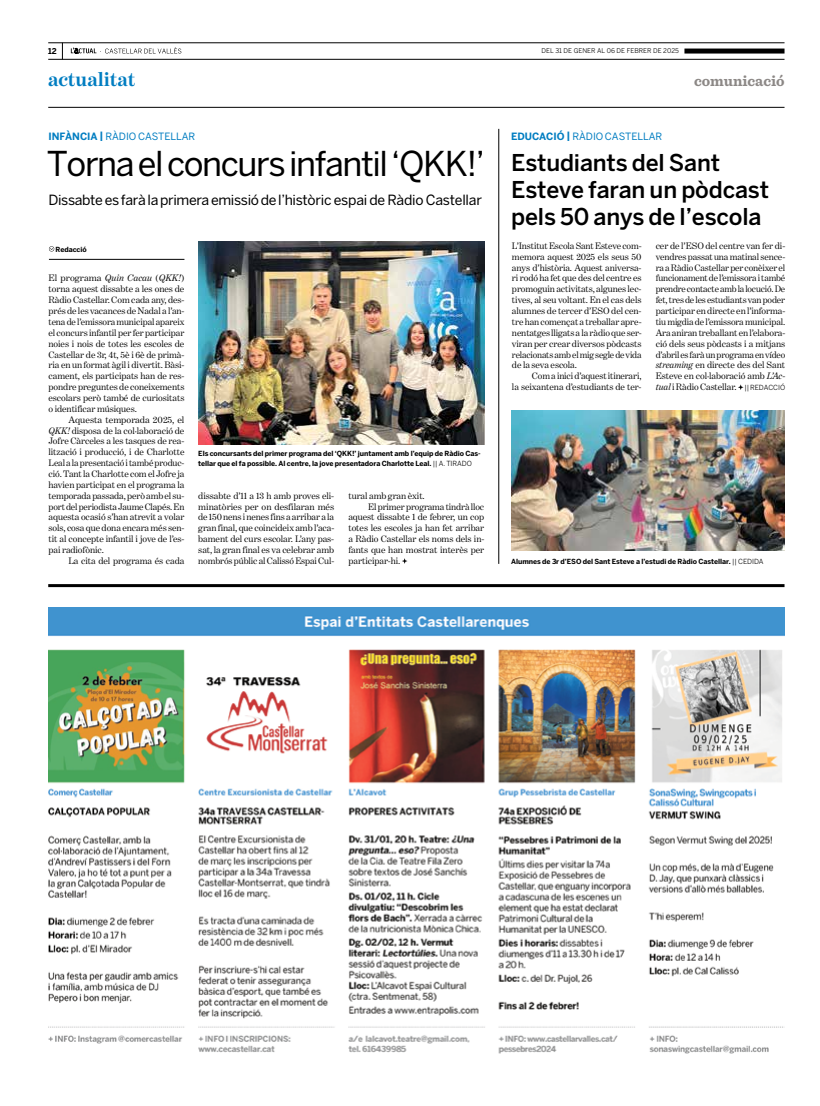
<style>
.page{position:relative;width:820px;height:1106px;background:#fff}
.page>*{position:absolute;margin:0;border:0;box-sizing:border-box;transform-origin:0 0}
.t1{font:34px "Benton Sans";letter-spacing:-.04em;color:#000}
.t2{font:500 23px/27px "Benton Sans";letter-spacing:-.005em;color:#000}
.t3{font:700 20px "Benton Modern One";letter-spacing:-.005em;color:#007dc1}
.t4{font:700 15px "Sentinel";letter-spacing:-.005em;color:#8c8886}
.t5{font:14px "Benton Sans";letter-spacing:-.025em;color:#000}
.t6{font:10px "Benton Sans";letter-spacing:-.005em;color:#007dc1}
.t7{font:9.5px/10.9px "Benton Modern One";letter-spacing:-.005em;color:#000;text-align:justify}
.t8{font:700 8px "Benton Sans";color:#000}
.t9{font:700 7px/10.5px "Benton Sans";letter-spacing:-.01em;color:#000}
.t10{font:6.5px "Benton Sans";letter-spacing:.005em;color:#000}
.s1{font-weight:700}
.s2{font-style:italic}
.s3{font-weight:400}
.s4{font-family:"Benton Sans";font-size:7px}
</style>
<div class="page">
<svg style="left:62px;top:44px;width:1px;height:15px"></svg>
<hr style="left:48px;top:107px;width:736px;height:1px;background:#000">
<hr style="left:48px;top:43px;width:736px;height:1px;background:#000">
<hr style="left:48px;top:59px;width:736px;height:1px;background:#000">
<div style="left:684px;top:49px;width:100px;height:5px;background:#000"></div>
<svg style="left:71px;top:47px;width:110px;height:7px"></svg>
<hr style="left:48px;top:584px;width:736px;height:3px;background:#000">
<img style="left:198px;top:241px;width:286px;height:203px">
<svg style="left:49px;top:246px;width:5px;height:5px"></svg>
<hr style="left:49px;top:259px;width:135px;height:1px;background:#000">
<svg style="left:402px;top:558px;width:5px;height:6px"></svg>
<hr style="left:498px;top:129px;width:1px;height:435px;background:#000">
<svg style="left:738px;top:384px;width:5px;height:6px"></svg>
<img style="left:511px;top:410px;width:273px;height:140px">
<img style="left:48px;top:607px;width:736px;height:447px">
<p class="t8" style="left:48px;top:46px;width:10px">12</p>
<p class="t10" style="left:541px;top:47px;width:139px">DEL 31 DE GENER AL 06 DE FEBRER DE 2025</p>
<h3 class="t3" style="left:48px;top:68px;width:89px">actualitat</h3>
<h3 class="t4" style="left:694px;top:69px;width:92px">comunicació</h3>
<p class="t6" style="left:49px;top:131px;width:148px"><span class="s1">INFÀNCIA |</span> RÀDIO CASTELLAR</p>
<h1 class="t1" style="left:47px;top:144px;width:439px">Torna el concurs infantil ‘QKK!’</h1>
<h3 class="t5" style="left:49px;top:192px;width:435px">Dissabte es farà la primera emissió de l’històric espai de Ràdio Castellar</h3>
<p class="t9" style="left:56px;top:244px;width:33px">Redacció</p>
<p class="t7" style="left:49px;top:273px;width:137px">El programa <span class="s2">Quin Cacau</span> (<span class="s2">QKK!</span>) torna aquest dissabte a les ones de Ràdio Castellar. Com cada any, des&shy;prés de les vacances de Nadal a l’an&shy;tena de l’emissora municipal apareix el concurs infantil per fer participar noies i nois de totes les escoles de Castellar de 3r, 4t, 5è i 6è de primà&shy;ria en un format àgil i divertit. Bàsi&shy;cament, els participats han de res&shy;pondre preguntes de coneixements escolars però també de curiositats o identificar músiques.</p>
<p class="t7" style="left:49px;top:414px;width:137px;text-indent:20px">Aquesta temporada 2025, el <span class="s2">QKK!</span> disposa de la col·laboració de Jofre Càrceles a les tasques de rea&shy;lització i producció, i de Charlotte Leal a la presentació i també produc&shy;ció. Tant la Charlotte com el Jofre ja havien participat en el programa la temporada passada, però amb el su&shy;port del periodista Jaume Clapés. En aquesta ocasió s’han atrevit a volar sols, cosa que dona encara més sen&shy;tit al concepte infantil i jove de l’es&shy;pai radiofònic.</p>
<p class="t7" style="left:68px;top:555px;width:117px">La cita del programa és cada</p>
<p class="t9" style="left:198px;top:448px;width:284px">Els concursants del primer programa del ‘QKK!’ juntament amb l’equip de Ràdio Cas&shy;tellar que el fa possible. Al centre, la jove presentadora Charlotte Leal. <span class="s3">|| A. TIRADO</span></p>
<p class="t7" style="left:198px;top:490px;width:137px">dissabte d’11 a 13 h amb proves eli&shy;minatòries per on desfilaran més de 150 nens i nenes fins a arribar a la gran final, que coincideix amb l’aca&shy;bament del curs escolar. L’any pas&shy;sat, la gran final es va celebrar amb nombrós públic al Calissó Espai Cul-</p>
<p class="t7" style="left:348px;top:490px;width:78px">tural amb gran èxit.</p>
<p class="t7" style="left:368px;top:501px;width:117px">El primer programa tindrà lloc</p>
<p class="t7" style="left:348px;top:512px;width:137px">aquest dissabte 1 de febrer, un cop</p>
<p class="t7" style="left:348px;top:522px;width:137px">totes les escoles ja han fet arribar</p>
<p class="t7" style="left:348px;top:533px;width:137px">a Ràdio Castellar els noms dels in-</p>
<p class="t7" style="left:348px;top:544px;width:137px">fants que han mostrat interès per</p>
<p class="t7" style="left:348px;top:555px;width:53px">participar-hi.</p>
<p class="t6" style="left:511px;top:131px;width:152px"><span class="s1">EDUCACIÓ |</span> RÀDIO CASTELLAR</p>
<h2 class="t2" style="left:511px;top:149px;width:259px">Estudiants del Sant<br>Esteve faran un pòdcast pels 50 anys de l’escola</h2>
<p class="t7" style="left:512px;top:240px;width:131px">L’Institut Escola Sant Esteve com&shy;memora aquest 2025 els seus 50 anys d’història. Aquest aniversa&shy;ri rodó ha fet que des del centre es promoguin activitats, algunes lec&shy;tives, al seu voltant. En el cas dels alumnes de tercer d’ESO del cen&shy;tre han començat a treballar apre&shy;nentatges lligats a la ràdio que ser&shy;viran per crear diversos pòdcasts relacionats amb el mig segle de vida de la seva escola.</p>
<p class="t7" style="left:512px;top:370px;width:131px;text-align:right">Com a inici d’aquest itinerari,<br>la seixantena d’estudiants de ter-</p>
<p class="t7" style="left:655px;top:240px;width:131px">cer de l’ESO del centre van fer di&shy;vendres passat una matinal sence&shy;ra a Ràdio Castellar per conèixer el funcionament de l’emissora i també prendre contacte amb la locució. De fet, tres de les estudiants van poder participar en directe en l’informa&shy;tiu migdia de l’emissora municipal.<br>Ara aniran treballant en l’elabora&shy;ció dels seus pòdcasts i a mitjans d’abril es farà un programa en vídeo <span class="s2">streaming</span> en directe des del Sant Esteve en col·laboració amb <span class="s2">L’Ac&shy;tual</span> i Ràdio Castellar. <span class="s4">|| REDACCIÓ</span></p>
<p class="t9" style="left:511px;top:556px;width:254px">Alumnes de 3r d’ESO del Sant Esteve a l’estudi de Ràdio Castellar. <span class="s3">|| CEDIDA</span></p>
</div>
